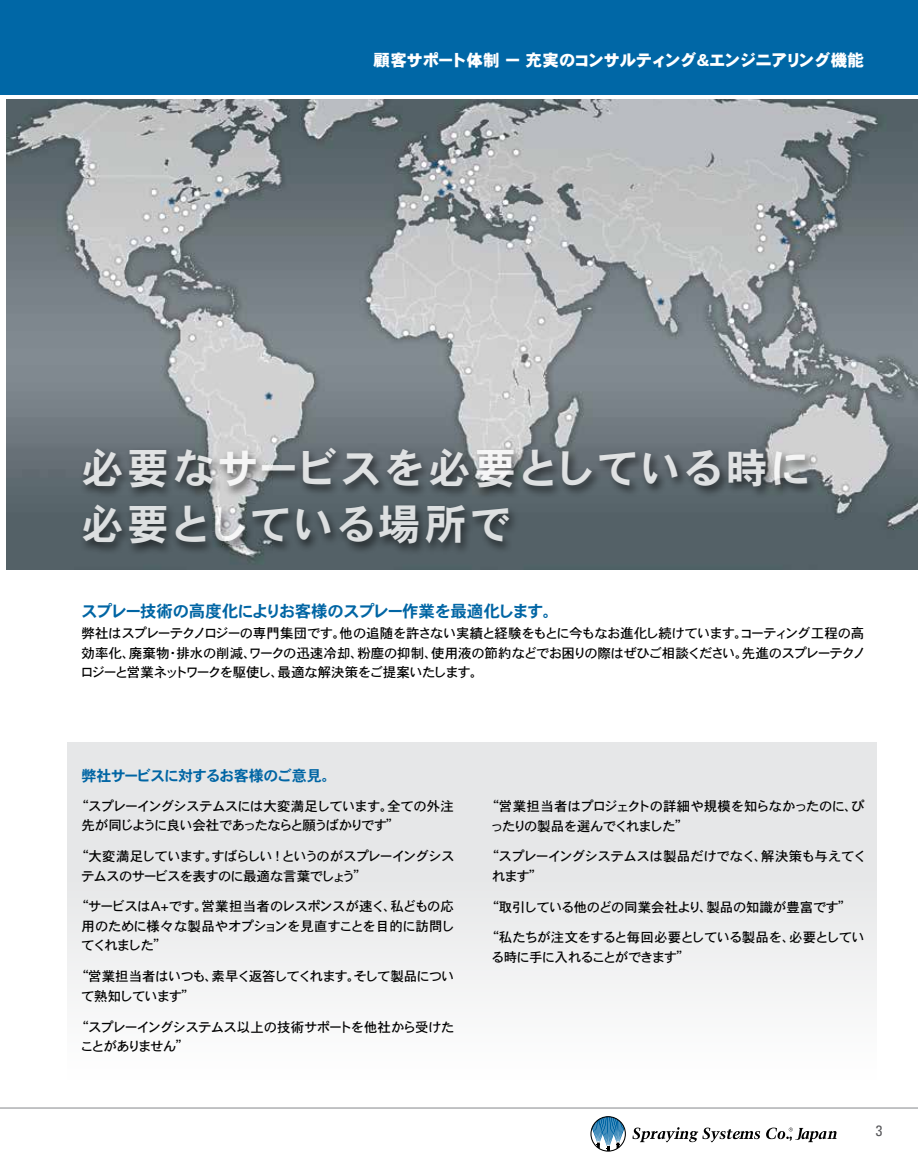
<style>
.page{position:relative;width:918px;height:1175px;background:#fff}
.page>*{position:absolute;margin:0;border:0;box-sizing:border-box;transform-origin:0 0}
.t1{font:42px/55.8px "DFHS Gothic Std W7";letter-spacing:.03em;color:#fff}
.t2{font:16.5px "DFHS Gothic Std W9";letter-spacing:-.04em;color:#fff}
.t3{font:16.5px "DFHS Gothic Std W7";letter-spacing:-.07em;color:#0065a4}
.t4{font:15px "DFHS Gothic Std W7";letter-spacing:-.045em;color:#0065a4}
.t5{font:condensed 15px "Univers";color:#58585b}
.t6{font:13.5px/19.5px "DFHS Gothic Std W5";letter-spacing:-.055em;color:#000}
.t7{font:13.5px/19.5px "DFHS Gothic Std W5";letter-spacing:-.075em;color:#000}
.t8{font:13.5px "DFHS Gothic Std W5";letter-spacing:-.03em;color:#000}
.s1{font-family:"Univers LT Std"}
</style>
<div class="page">
<div style="left:0;top:0;width:918px;height:94px;background:#0067a6"></div>
<hr style="left:0;top:1107px;width:918px;height:1px;background:#939598">
<svg style="left:590px;top:1116px;width:36px;height:35px"></svg>
<svg style="left:632px;top:1127px;width:128px;height:15px"></svg>
<svg style="left:766px;top:1127px;width:71px;height:15px"></svg>
<img style="left:7px;top:99px;width:911px;height:470px">
<div style="left:67px;top:743px;width:810px;height:337px;background:linear-gradient(to bottom,#e0e1e3,#fbfbfb)"></div>
<div style="left:79px;top:445px;width:740px;height:111px;background:#000;opacity:.75"></div>
<p class="t2" style="left:374px;top:51px;width:492px">顧客サポート体制 ー 充実のコンサルティング＆エンジニアリング機能</p>
<h1 class="t1" style="left:81px;top:440px;width:731px">必要なサービスを必要としている時に必要としている場所で</h1>
<p class="t3" style="left:81px;top:602px;width:480px">スプレー技術の高度化によりお客様のスプレー作業を最適化します。</p>
<p class="t6" style="left:80px;top:623px;width:787px">弊社はスプレーテクノロジーの専門集団です。他の追随を許さない実績と経験をもとに今もなお進化し続けています。コーティング工程の高効率化、廃棄物・排水の削減、ワークの迅速冷却、粉塵の抑制、使用液の節約などでお困りの際はぜひご相談ください。先進のスプレーテクノロジーと営業ネットワークを駆使し、最適な解決策をご提案いたします。</p>
<p class="t4" style="left:82px;top:768px;width:257px">弊社サービスに対するお客様のご意見。</p>
<p class="t6" style="left:82px;top:796px;width:374px;text-indent:-7px">“スプレーイングシステムスには大変満足しています。全ての外注先が同じように良い会社であったならと願うばかりです”</p>
<p class="t6" style="left:81px;top:846px;width:375px;text-indent:-6px">“大変満足しています。すばらしい！というのがスプレーイングシステムスのサービスを表すのに最適な言葉でしょう”</p>
<p class="t6" style="left:81px;top:896px;width:375px;text-align:justify;text-indent:-6px">“サービスは<span class="s1">A+</span>です。営業担当者のレスポンスが速く、私どもの応用のために様々な製品やオプションを見直すことを目的に訪問してくれました”</p>
<p class="t7" style="left:81px;top:966px;width:375px;text-indent:-6px">“営業担当者はいつも、素早く返答してくれます。そして製品について熟知しています”</p>
<p class="t6" style="left:80px;top:1016px;width:376px;text-indent:-5px">“スプレーイングシステムス以上の技術サポートを他社から受けたことがありません”</p>
<p class="t6" style="left:491px;top:796px;width:375px;text-indent:-5px">“営業担当者はプロジェクトの詳細や規模を知らなかったのに、ぴったりの製品を選んでくれました”</p>
<p class="t6" style="left:492px;top:846px;width:376px;text-indent:-7px">“スプレーイングシステムスは製品だけでなく、解決策も与えてくれます”</p>
<p class="t8" style="left:485px;top:899px;width:368px">“取引している他のどの同業会社より、製品の知識が豊富です”</p>
<p class="t6" style="left:491px;top:927px;width:375px;text-indent:-6px">“私たちが注文をすると毎回必要としている製品を、必要としている時に手に入れることができます”</p>
<p class="t5" style="left:876px;top:1121px;width:8px">3</p>
</div>
